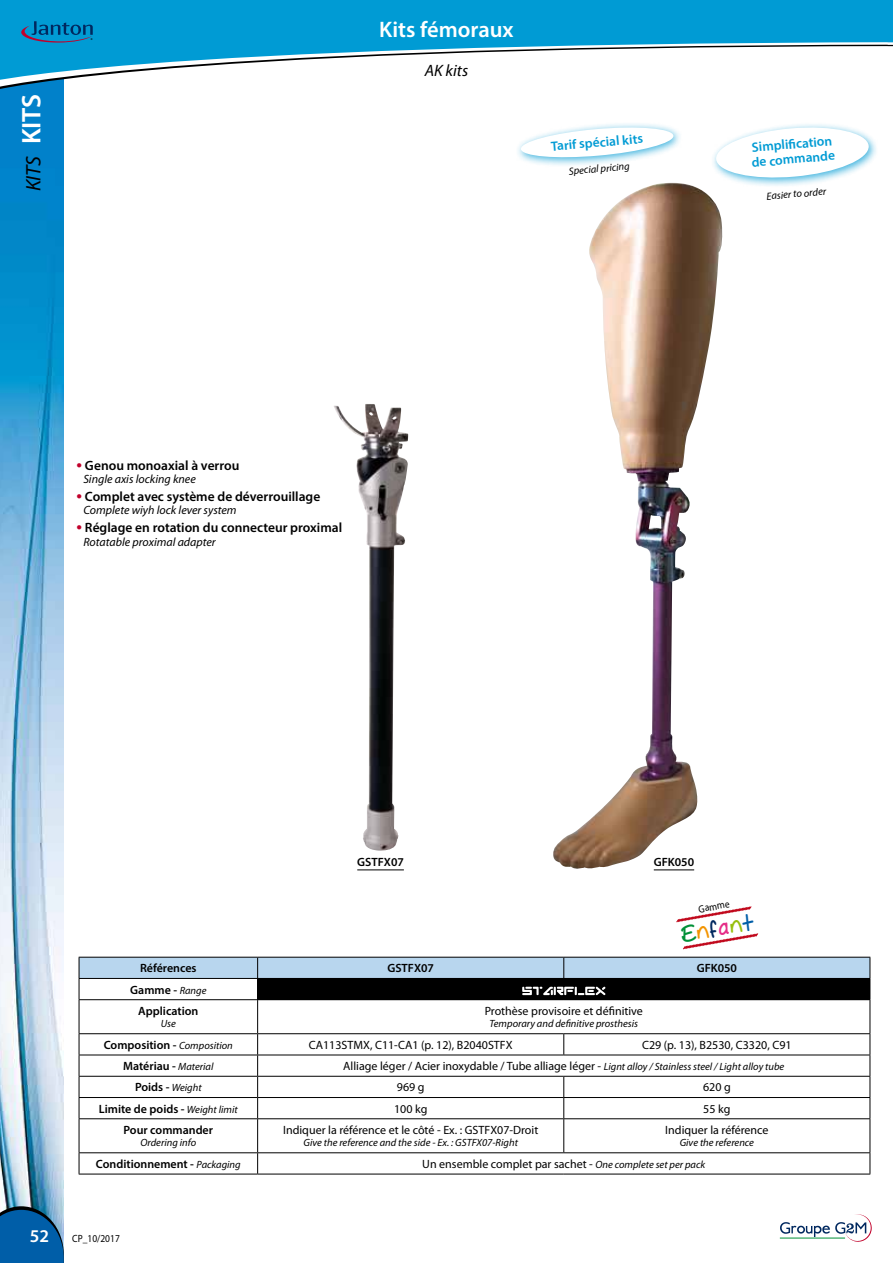
<style>
.page{position:relative;width:893px;height:1263px;background:#fff}
.page>*{position:absolute;margin:0;border:0;box-sizing:border-box;transform-origin:0 0}
.t1{font:24px "Gemelli";color:#009037;scale:.9 1}
.t2{font:600 22.5px "Myriad Pro";color:#fff}
.t3{font:italic 21px "Myriad Pro";color:#000}
.t4{font:600 18px "Myriad Pro";color:#fff}
.t5{font:italic 16.5px "Myriad Pro";color:#000}
.t6{font:600 13.5px "Myriad Pro";color:#000}
.t7{font:600 13.5px/15px "Myriad Pro";color:#009bd4}
.t8{font:12px "Myriad Pro";color:#000}
.t9{font:600 12px/21.6px "Myriad Pro";color:#000;text-align:center}
.t10{font:italic 12px "Myriad Pro";color:#000}
.t11{font:italic 10.5px "Myriad Pro";color:#000}
.t12{font:10.5px "Myriad Pro";color:#000;scale:.9 1}
.s1{font-weight:600;font-style:normal;font-size:27px;color:#fff}
.s2{font-size:18px;color:#c1002b}
.s3{color:#f39400}
.s4{color:#00285f}
.s5{color:#e52d87}
.s6{color:#97bf0d}
.s7{color:#005ea8}
.s8{font-weight:400;font-style:italic;font-size:10.5px}
.s9{font-style:italic;font-size:10.5px}
</style>
<div class="page">
<img style="left:0;top:94px;width:64px;height:1112px">
<svg style="left:0;top:1206px;width:64px;height:57px;background:#1263a2"></svg>
<svg style="left:0;top:84px;width:64px;height:7px"></svg>
<svg style="left:0;top:0;width:893px;height:84px;fill:#009bd4"></svg>
<svg style="left:21px;top:21px;width:72px;height:22px;background:#0d7ab2"></svg>
<svg style="left:780px;top:1214px;width:92px;height:28px"></svg>
<div style="left:515px;top:122px;width:168px;height:46px;background:#009bd4;opacity:.75"></div>
<svg style="left:520px;top:125px;width:154px;height:34px"></svg>
<div style="left:710px;top:122px;width:168px;height:66px;background:#009bd4;opacity:.75"></div>
<svg style="left:715px;top:125px;width:155px;height:55px"></svg>
<svg style="left:80px;top:1000px;width:790px;height:174px"></svg>
<hr style="left:79px;top:999px;width:179px;height:1px;background:#000">
<hr style="left:79px;top:1000px;width:1px;height:33px;background:#000">
<hr style="left:257px;top:1000px;width:1px;height:33px;background:#000">
<hr style="left:870px;top:1000px;width:1px;height:33px;background:#000">
<hr style="left:79px;top:1033px;width:179px;height:1px;background:#000">
<hr style="left:258px;top:1033px;width:306px;height:1px;background:#000">
<hr style="left:564px;top:1033px;width:306px;height:1px;background:#000">
<svg style="left:563px;top:1034px;width:1px;height:20px"></svg>
<hr style="left:79px;top:1054px;width:179px;height:1px;background:#000">
<hr style="left:258px;top:1054px;width:306px;height:1px;background:#000">
<hr style="left:564px;top:1054px;width:306px;height:1px;background:#000">
<hr style="left:79px;top:1076px;width:179px;height:1px;background:#000">
<hr style="left:258px;top:1076px;width:306px;height:1px;background:#000">
<hr style="left:564px;top:1076px;width:306px;height:1px;background:#000">
<hr style="left:79px;top:1097px;width:179px;height:1px;background:#000">
<svg style="left:79px;top:1034px;width:1px;height:84px"></svg>
<hr style="left:258px;top:1097px;width:306px;height:1px;background:#000">
<svg style="left:257px;top:1034px;width:1px;height:84px"></svg>
<hr style="left:564px;top:1097px;width:306px;height:1px;background:#000">
<svg style="left:563px;top:1076px;width:1px;height:42px"></svg>
<svg style="left:870px;top:1034px;width:1px;height:84px"></svg>
<hr style="left:79px;top:1118px;width:179px;height:1px;background:#000">
<hr style="left:79px;top:1119px;width:1px;height:33px;background:#000">
<hr style="left:258px;top:1118px;width:306px;height:1px;background:#000">
<hr style="left:257px;top:1119px;width:1px;height:33px;background:#000">
<hr style="left:564px;top:1118px;width:306px;height:1px;background:#000">
<hr style="left:563px;top:1119px;width:1px;height:33px;background:#000">
<hr style="left:870px;top:1119px;width:1px;height:33px;background:#000">
<hr style="left:79px;top:1152px;width:179px;height:1px;background:#000">
<svg style="left:79px;top:1153px;width:1px;height:21px"></svg>
<hr style="left:258px;top:1152px;width:306px;height:1px;background:#000">
<svg style="left:257px;top:1153px;width:1px;height:21px"></svg>
<hr style="left:564px;top:1152px;width:306px;height:1px;background:#000">
<svg style="left:870px;top:1153px;width:1px;height:21px"></svg>
<hr style="left:79px;top:1174px;width:179px;height:1px;background:#000">
<hr style="left:258px;top:1174px;width:306px;height:1px;background:#000">
<hr style="left:564px;top:1174px;width:306px;height:1px;background:#000">
<hr style="left:258px;top:999px;width:306px;height:1px;background:#000">
<hr style="left:564px;top:999px;width:306px;height:1px;background:#000">
<svg style="left:79px;top:957px;width:792px;height:42px;background:#768590"></svg>
<img style="left:334px;top:404px;width:74px;height:447px">
<img style="left:553px;top:183px;width:170px;height:688px">
<hr style="left:357px;top:869px;width:47px;height:1px;background:#000">
<hr style="left:654px;top:869px;width:40px;height:1px;background:#000">
<svg style="left:676px;top:906px;width:76px;height:17px"></svg>
<svg style="left:683px;top:933px;width:76px;height:17px"></svg>
<h3 class="t3" style="left:20px;top:191px;width:99px;rotate:-90deg">KITS <span class="s1">KITS</span></h3>
<h2 class="t2" style="left:379px;top:15px;width:136px">Kits fémoraux</h2>
<h3 class="t5" style="left:425px;top:61px;width:45px">AK kits</h3>
<p class="t7" style="left:550px;top:139px;width:94px;rotate:-5deg">Tarif spécial kits</p>
<p class="t11" style="left:568px;top:165px;width:63px;rotate:-5deg">Special pricing</p>
<p class="t6" style="left:77px;top:456px;width:164px"><span class="s2">•</span> Genou monoaxial à verrou</p>
<p class="t10" style="left:83px;top:472px;width:114px">Single axis locking knee</p>
<p class="t6" style="left:77px;top:488px;width:245px"><span class="s2">•</span> Complet avec système de déverrouillage</p>
<p class="t10" style="left:83px;top:503px;width:155px">Complete wiyh lock lever system</p>
<p class="t6" style="left:77px;top:519px;width:267px"><span class="s2">•</span> Réglage en rotation du connecteur proximal</p>
<p class="t10" style="left:83px;top:534px;width:134px">Rotatable proximal adapter</p>
<p class="t7" style="left:750px;top:140px;width:85px;rotate:-5deg">Simplifi cation de commande</p>
<p class="t11" style="left:766px;top:190px;width:61px;rotate:-5deg">Easier to order</p>
<p class="t9" style="left:357px;top:851px;width:48px">GSTFX07</p>
<p class="t9" style="left:654px;top:851px;width:42px">GFK050</p>
<p class="t12" style="left:697px;top:903px;width:36px;rotate:-10deg">Gamme</p>
<h1 class="t1" style="left:679px;top:920px;width:84px;rotate:-10deg">E<span class="s3">n</span><span class="s4">f</span><span class="s5">a</span><span class="s6">n</span><span class="s7">t</span></h1>
<p class="t9" style="left:140px;top:957px;width:58px">Références</p>
<p class="t9" style="left:387px;top:957px;width:48px">GSTFX07</p>
<p class="t9" style="left:697px;top:957px;width:42px">GFK050</p>
<p class="t9" style="left:130px;top:978px;width:78px">Gamme - <span class="s8">Range<br></span>Application</p>
<p class="t11" style="left:161px;top:1017px;width:17px">Use</p>
<p class="t8" style="left:485px;top:1004px;width:160px">Prothèse provisoire et définitive</p>
<p class="t11" style="left:489px;top:1017px;width:150px">Temporary and definitive prosthesis</p>
<p class="t9" style="left:104px;top:1034px;width:131px">Composition - <span class="s8">Composition</span></p>
<p class="t8" style="left:309px;top:1037px;width:205px">CA113STMX, C11-CA1 (p. 12), B2040STFX</p>
<p class="t8" style="left:642px;top:1037px;width:151px">C29 (p. 13), B2530, C3320, C91</p>
<p class="t9" style="left:123px;top:1055px;width:92px">Matériau - <span class="s8">Material</span></p>
<p class="t8" style="left:343px;top:1059px;width:442px">Alliage léger / Acier inoxydable / Tube alliage léger - <span class="s9">Lignt alloy / Stainless steel / Light alloy tube</span></p>
<p class="t9" style="left:135px;top:1076px;width:68px">Poids - <span class="s8">Weight</span></p>
<p class="t8" style="left:397px;top:1080px;width:29px">969 g</p>
<p class="t8" style="left:703px;top:1080px;width:29px">620 g</p>
<p class="t9" style="left:99px;top:1097px;width:140px">Limite de poids - <span class="s8">Weight limit</span></p>
<p class="t8" style="left:394px;top:1101px;width:35px">100 kg</p>
<p class="t8" style="left:703px;top:1101px;width:29px">55 kg</p>
<p class="t9" style="left:124px;top:1119px;width:91px">Pour commander</p>
<p class="t11" style="left:140px;top:1136px;width:57px">Ordering info</p>
<p class="t8" style="left:283px;top:1123px;width:257px">Indiquer la référence et le côté - Ex. : GSTFX07-Droit</p>
<p class="t11" style="left:303px;top:1136px;width:216px">Give the reference and the side - Ex. : GSTFX07-Right</p>
<p class="t8" style="left:665px;top:1123px;width:105px">Indiquer la référence</p>
<p class="t11" style="left:680px;top:1136px;width:76px">Give the reference</p>
<p class="t9" style="left:96px;top:1153px;width:146px">Conditionnement - <span class="s8">Packaging</span></p>
<p class="t8" style="left:422px;top:1156px;width:285px">Un ensemble complet par sachet - <span class="s9">One complete set per pack</span></p>
<h3 class="t4" style="left:30px;top:1224px;width:21px">52</h3>
<p class="t12" style="left:72px;top:1232px;width:54px">CP_10/2017</p>
</div>
